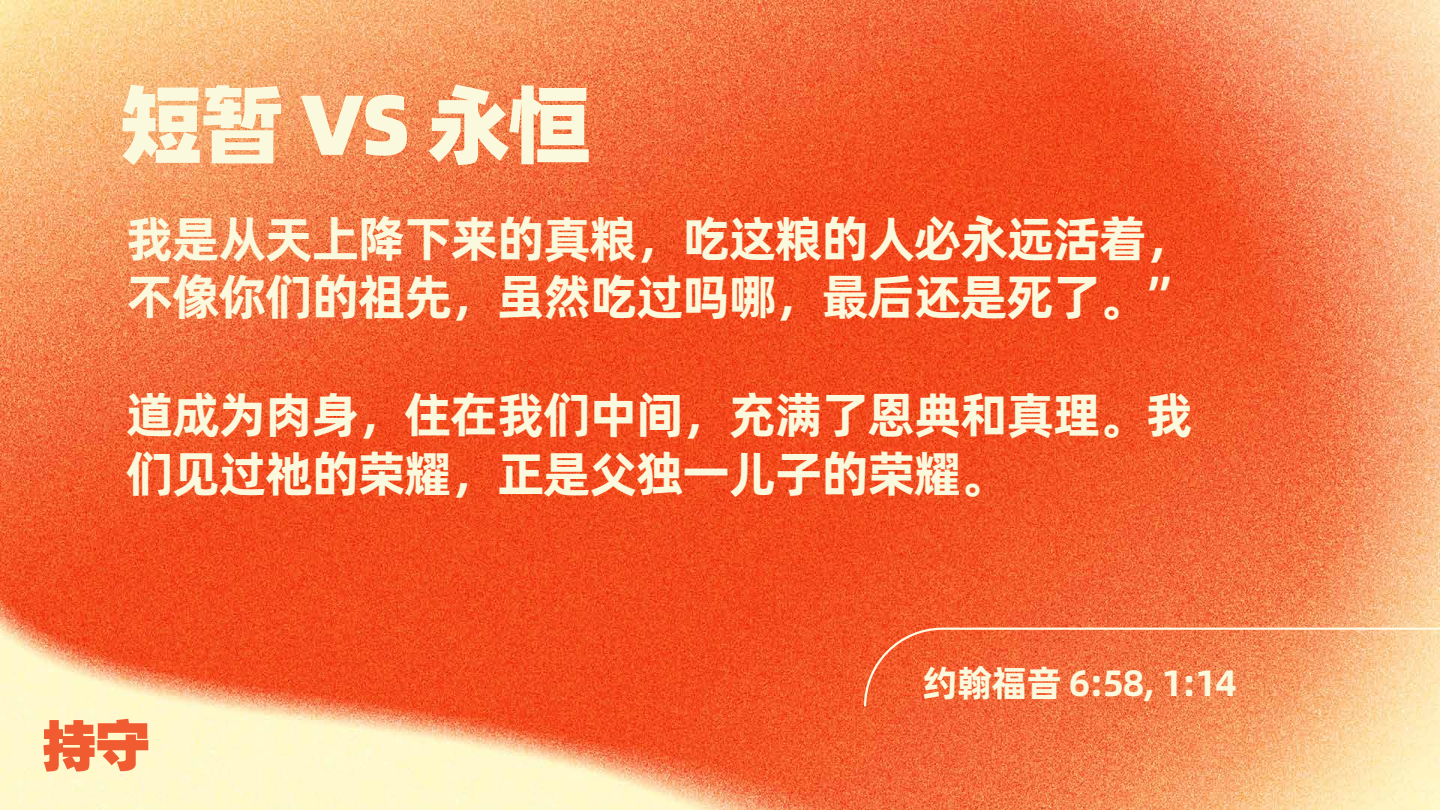
<style>
.page{position:relative;width:1440px;height:810px;background:#fff}
.page>*{position:absolute;margin:0;border:0;box-sizing:border-box;transform-origin:0 0}
.t1{font:800 85.28px "Alibaba Pu Hui Ti";color:#fbf9dd}
.t2{font:700 49.05px/58.9px "Alibaba Pu Hui Ti";letter-spacing:-.04em;color:#fbf9dd}
.t3{font:700 36.75px "Alibaba Pu Hui Ti";letter-spacing:-.04em;color:#fbf9dd}
</style>
<div class="page">
<img style="left:0;top:0;width:1440px;height:810px">
<svg style="left:43px;top:719px;width:105px;height:53px;background:#f69469"></svg>
<svg style="left:863px;top:626px;width:577px;height:83px;background:#f48655"></svg>
<h1 class="t1" style="left:119px;top:55px;width:474px">短暂 VS 永恒</h1>
<p class="t2" style="left:126px;top:206px;width:1069px">我是从天上降下来的真粮，吃这粮的人必永远活着，不像你们的祖先，虽然吃过吗哪，最后还是死了。”</p>
<p class="t2" style="left:126px;top:383px;width:1069px">道成为肉身，住在我们中间，充满了恩典和真理。我们见过祂的荣耀，正是父独一儿子的荣耀。</p>
<p class="t3" style="left:922px;top:654px;width:317px">约翰福音 6:58, 1:14</p>
</div>
